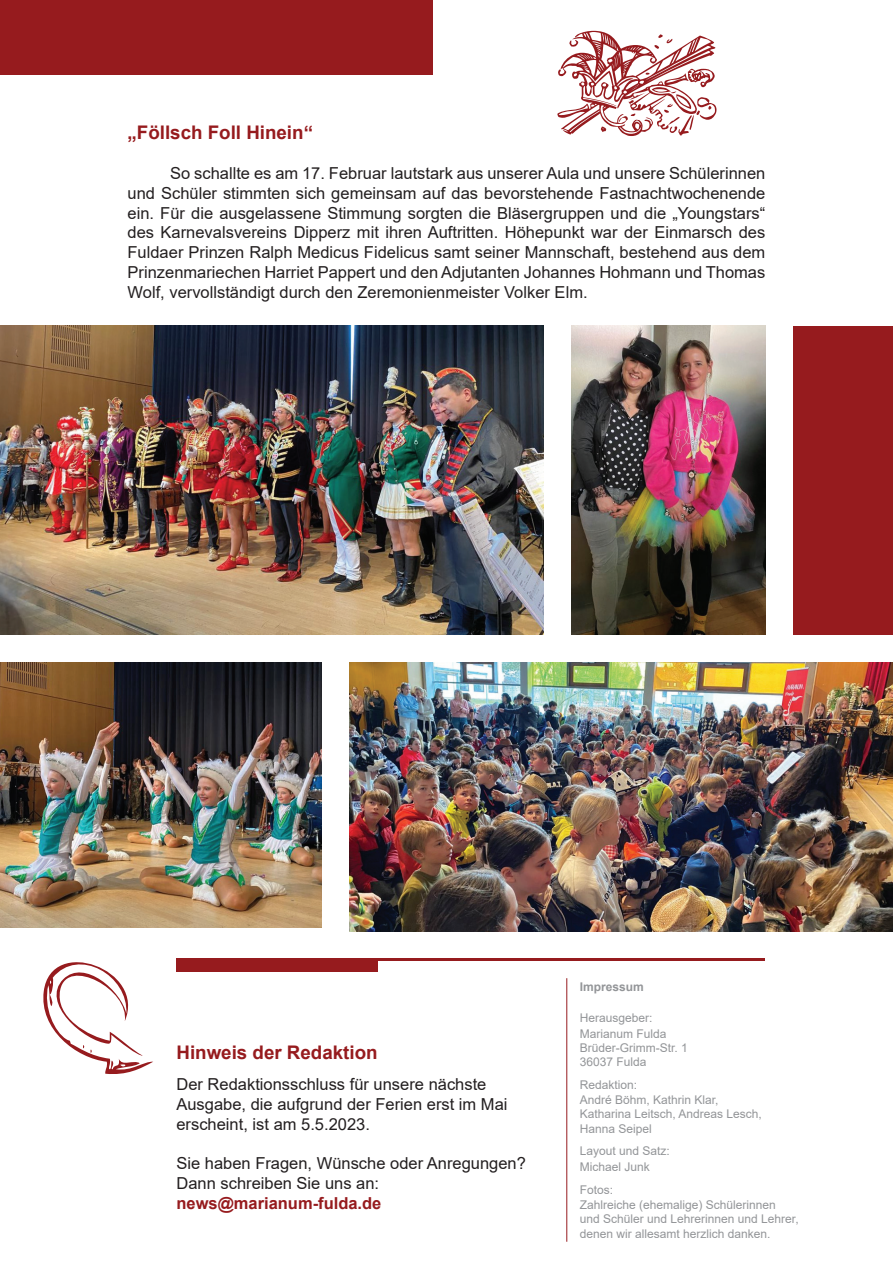
<style>
.page{position:relative;width:893px;height:1263px;background:#fff}
.page>*{position:absolute;margin:0;border:0;box-sizing:border-box;transform-origin:0 0}
.t1{font:700 18.75px "Arial";color:#961b1e}
.t2{font:16.5px/19.8px "Arial";color:#231f20}
.t3{font:700 16.5px "Arial";color:#961b1e}
.t4{font:12px/14.7px "Arial";color:#939598}
.t5{font:700 12px "Arial";color:#939598}
</style>
<div class="page">
<div style="left:0;top:0;width:433px;height:74px;background:#961b1e"></div>
<div style="left:793px;top:326px;width:100px;height:308px;background:#961b1e"></div>
<svg style="left:557px;top:31px;width:160px;height:105px"></svg>
<img style="left:0;top:326px;width:543px;height:308px">
<img style="left:571px;top:326px;width:194px;height:308px">
<img style="left:349px;top:662px;width:544px;height:269px">
<img style="left:0;top:662px;width:322px;height:265px">
<hr style="left:566px;top:978px;width:1px;height:264px;background:#961b1e">
<svg style="left:43px;top:962px;width:110px;height:112px"></svg>
<div style="left:176px;top:961px;width:202px;height:10px;background:#961b1e"></div>
<hr style="left:176px;top:958px;width:589px;height:3px;background:#961b1e">
<p class="t1" style="left:128px;top:120px;width:187px">„Föllsch Foll Hinein“</p>
<p class="t2" style="left:128px;top:163px;width:639px;text-align:justify;text-indent:43px">So schallte es am 17. Februar lautstark aus unserer Aula und unsere Schülerinnen und Schüler stimmten sich gemeinsam auf das bevorstehende Fastnachtwochenende ein. Für die ausgelassene Stimmung sorgten die Bläsergruppen und die „Youngstars“ des Karnevalsvereins Dipperz mit ihren Auftritten. Höhepunkt war der Einmarsch des Fuldaer Prinzen Ralph Medicus Fidelicus samt seiner Mannschaft, bestehend aus dem Prinzenmariechen Harriet Pappert und den Adjutanten Johannes Hohmann und Thomas Wolf, vervollständigt durch den Zeremonienmeister Volker Elm.</p>
<p class="t1" style="left:176px;top:1039px;width:203px">Hinweis der Redaktion</p>
<p class="t2" style="left:176px;top:1074px;width:333px">Der Redaktionsschluss für unsere nächste<br>Ausgabe, die aufgrund der Ferien erst im Mai erscheint, ist am 5.5.2023.</p>
<p class="t2" style="left:176px;top:1153px;width:351px">Sie haben Fragen, Wünsche oder Anregungen?<br>Dann schreiben Sie uns an:</p>
<p class="t3" style="left:176px;top:1191px;width:206px">news@marianum-fulda.de</p>
<p class="t5" style="left:580px;top:978px;width:66px">Impressum</p>
<p class="t4" style="left:580px;top:1011px;width:110px">Herausgeber:<br>Marianum Fulda<br>Brüder-Grimm-Str. 1<br>36037 Fulda</p>
<p class="t4" style="left:580px;top:1078px;width:184px">Redaktion:<br>André Böhm, Kathrin Klar,<br>Katharina Leitsch, Andreas Lesch,<br>Hanna Seipel</p>
<p class="t4" style="left:580px;top:1143px;width:92px;line-height:15.3px">Layout und Satz:<br>Michael Junk</p>
<p class="t4" style="left:580px;top:1182px;width:220px">Fotos:<br>Zahlreiche (ehemalige) Schülerinnen und Schüler und Lehrerinnen und Lehrer, denen wir allesamt herzlich danken.</p>
</div>
